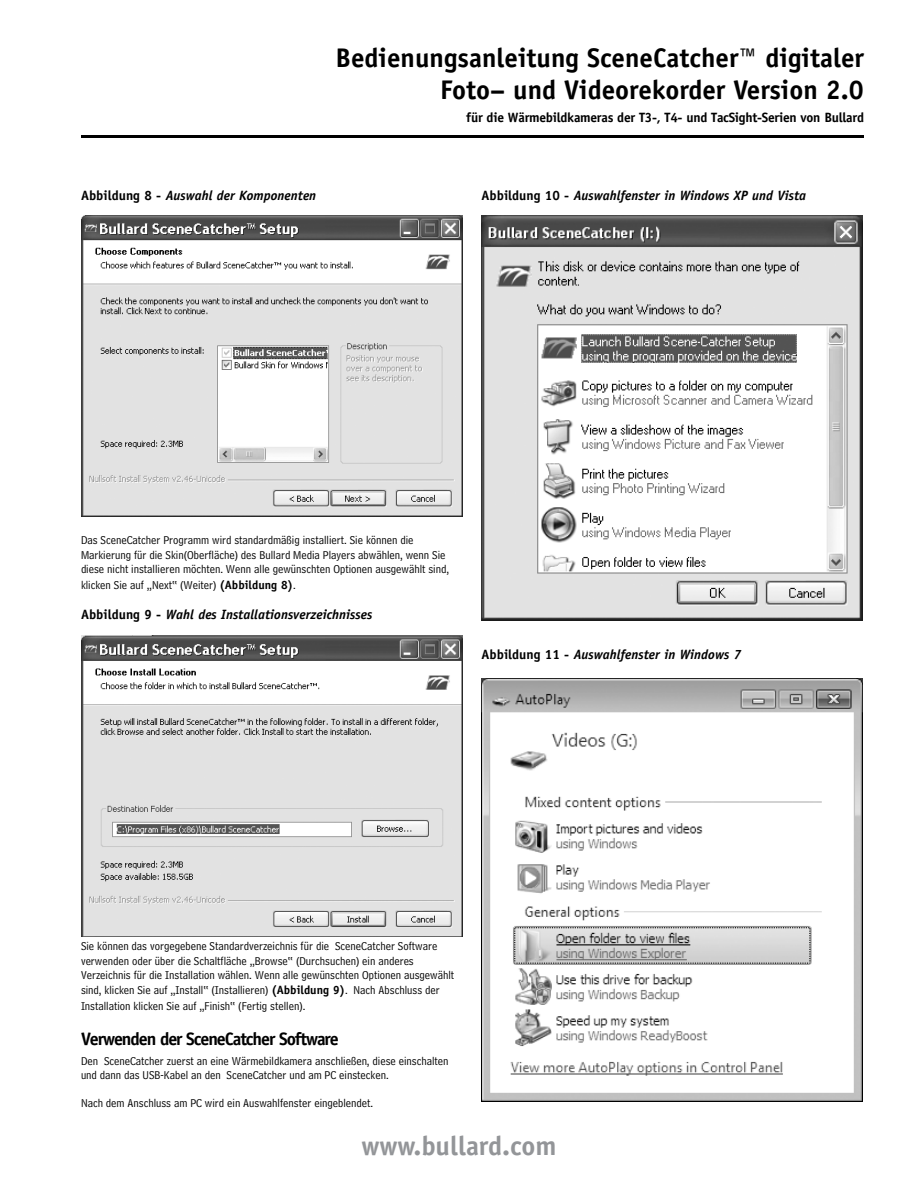
<style>
.page{position:relative;width:918px;height:1188px;background:#fff}
.page>*{position:absolute;margin:0;border:0;box-sizing:border-box;transform-origin:0 0}
.t1{font:700 27px/32.4px "Officina Sans";color:#000;text-align:right}
.t2{font:700 27px "Officina Sans";color:#939598}
.t3{font:700 18px "Officina Sans";letter-spacing:-.06em;color:#000}
.t4{font:italic 700 13.5px "Officina Sans";color:#000}
.t5{font:700 13.5px "Officina Sans";letter-spacing:-.02em;color:#000}
.t6{font:12px/14.4px "Bell Centennial Address";color:#000}
.s1{font-style:normal}
.s2{font-family:"Officina Sans";font-weight:700}
</style>
<div class="page">
<img style="left:81px;top:216px;width:381px;height:301px">
<img style="left:81px;top:635px;width:381px;height:301px">
<img style="left:482px;top:216px;width:381px;height:404px">
<img style="left:482px;top:678px;width:381px;height:424px">
<hr style="left:81px;top:135px;width:783px;height:3px;background:#000">
<h1 class="t1" style="left:336px;top:41px;width:530px">Bedienungsanleitung SceneCatcher™ digitaler<br>Foto– und Videorekorder Version 2.0</h1>
<p class="t5" style="left:466px;top:109px;width:399px">für die Wärmebildkameras der T3-, T4- und TacSight-Serien von Bullard</p>
<p class="t4" style="left:81px;top:187px;width:237px"><span class="s1">Abbildung 8 -</span> Auswahl der Komponenten</p>
<p class="t4" style="left:482px;top:187px;width:326px"><span class="s1">Abbildung 10 -</span> Auswahlfenster in Windows XP und Vista</p>
<p class="t6" style="left:81px;top:533px;width:370px">Das SceneCatcher Programm wird standardmäßig installiert. Sie können die<br>Markierung für die Skin(Oberfläche) des Bullard Media Players abwählen, wenn Sie diese nicht installieren möchten. Wenn alle gewünschten Optionen ausgewählt sind,</p>
<p class="t6" style="left:81px;top:578px;width:216px">klicken Sie auf „Next“ (Weiter) <span class="s2">(Abbildung 8)</span>.</p>
<p class="t4" style="left:81px;top:606px;width:293px"><span class="s1">Abbildung 9 -</span> Wahl des Installationsverzeichnisses</p>
<p class="t4" style="left:482px;top:647px;width:261px"><span class="s1">Abbildung 11 -</span> Auswahlfenster in Windows 7</p>
<p class="t6" style="left:81px;top:939px;width:375px">Sie können das vorgegebene Standardverzeichnis für die SceneCatcher Software verwenden oder über die Schaltfläche „Browse“ (Durchsuchen) ein anderes Verzeichnis für die Installation wählen. Wenn alle gewünschten Optionen ausgewählt sind, klicken Sie auf „Install“ (Installieren) <span class="s2">(Abbildung 9)</span>. Nach Abschluss der</p>
<p class="t6" style="left:81px;top:999px;width:226px">Installation klicken Sie auf „Finish“ (Fertig stellen).</p>
<h2 class="t3" style="left:81px;top:1028px;width:259px">Verwenden der SceneCatcher Software</h2>
<p class="t6" style="left:81px;top:1054px;width:369px">Den SceneCatcher zuerst an eine Wärmebildkamera anschließen, diese einschalten und dann das USB-Kabel an den SceneCatcher und am PC einstecken.</p>
<p class="t6" style="left:81px;top:1096px;width:294px">Nach dem Anschluss am PC wird ein Auswahlfenster eingeblendet.</p>
<h1 class="t2" style="left:361px;top:1129px;width:197px">www.bullard.com</h1>
</div>
